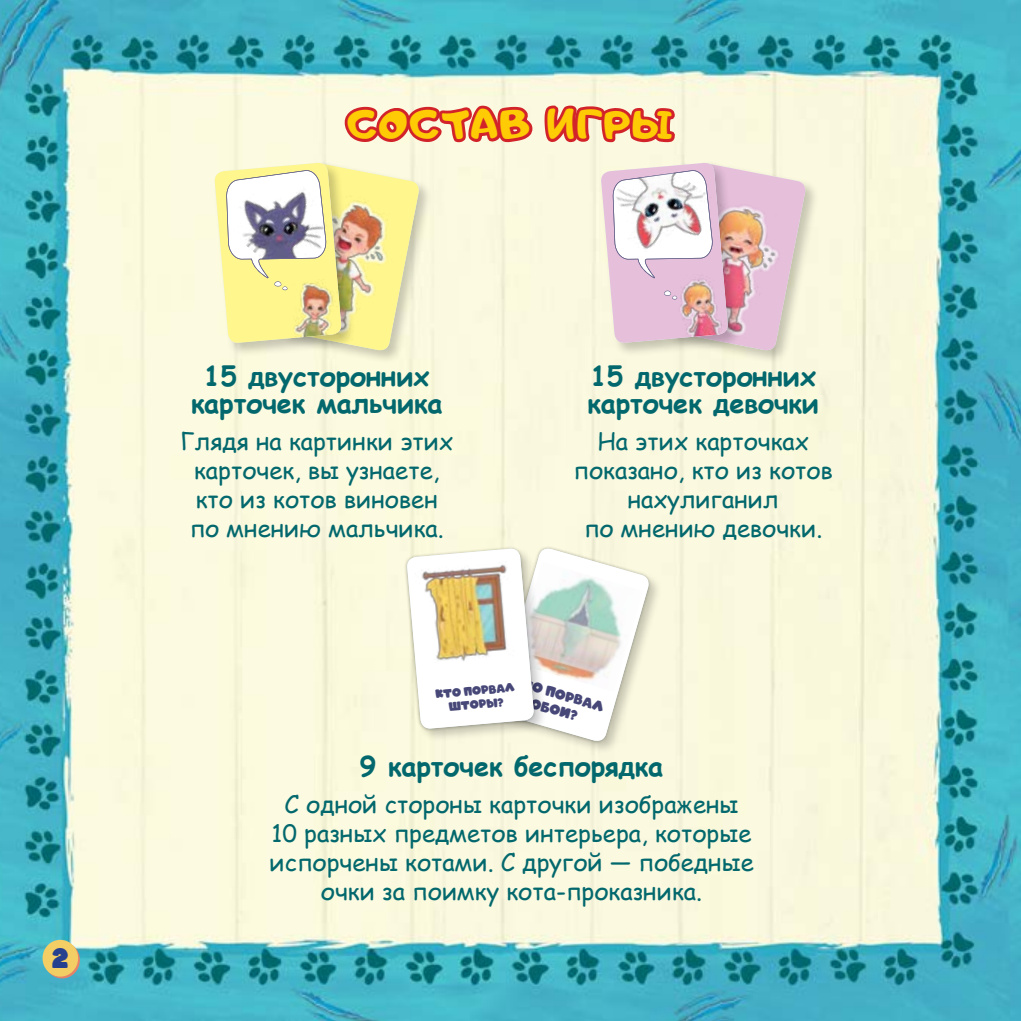
<style>
.page{position:relative;width:1021px;height:1021px;background:#fff}
.page>*{position:absolute;margin:0;border:0;box-sizing:border-box;transform-origin:0 0}
.t1{font:48px "Adigiana 2";letter-spacing:.05em;color:#ffcb05}
.t2{font:700 27px/27px "Comic Sans MS";color:#03686d;text-align:center}
.t3{font:27px "ARCO Cyrillic";color:#25408f}
.t4{font:24px/28.8px "Comic Sans MS";color:#03686d;text-align:center}
.t5{font:13.5px/16.2px "ARCO Cyrillic";color:#474878;text-align:center}
.t6{font:11.4px/13.5px "ARCO Cyrillic";color:#474878;text-align:center}
</style>
<div class="page">
<img style="left:0;top:0;width:1020px;height:1020px">
<svg style="left:44px;top:941px;width:36px;height:37px"></svg>
<div style="left:43px;top:939px;width:35px;height:37px;background:#f3ce65;border-radius:50%"></div>
<div style="left:276px;top:161px;width:157px;height:204px;background:#000;opacity:.21"></div>
<div style="left:212px;top:160px;width:143px;height:197px;background:#fcfae0"></div>
<div style="left:494px;top:546px;width:168px;height:208px;background:#fbf9e0"></div>
<div style="left:662px;top:161px;width:158px;height:204px;background:#000;opacity:.21"></div>
<div style="left:598px;top:160px;width:143px;height:197px;background:#f9f7de"></div>
<img style="left:214px;top:0;width:593px;height:352px">
<svg style="left:402px;top:541px;width:253px;height:206px"></svg>
<p class="t3" style="left:52px;top:943px;width:18px">2</p>
<h1 class="t1" style="left:347px;top:99px;width:327px">СОСТАВ ИГРЫ</h1>
<p class="t2" style="left:191px;top:361px;width:253px">15 двусторонних карточек мальчика</p>
<p class="t4" style="left:180px;top:426px;width:275px">Глядя на картинки этих карточек, вы узнаете, кто из котов виновен по мнению мальчика.</p>
<p class="t2" style="left:587px;top:361px;width:233px;text-align:left">15 двусторонних карточек девочки</p>
<p class="t4" style="left:573px;top:426px;width:261px">На этих карточках показано, кто из котов нахулиганил<br>по мнению девочки.</p>
<p class="t5" style="left:516px;top:673px;width:95px;rotate:16deg">Кто порвал обои?</p>
<p class="t6" style="left:435px;top:687px;width:81px;rotate:-5deg">Кто порвал шторы?</p>
<p class="t2" style="left:360px;top:751px;width:305px">9 карточек беспорядка</p>
<p class="t4" style="left:269px;top:789px;width:486px">С одной стороны карточки изображены 10 разных предметов интерьера, которые испорчены котами. С другой — победные очки за поимку кота-проказника.</p>
</div>
